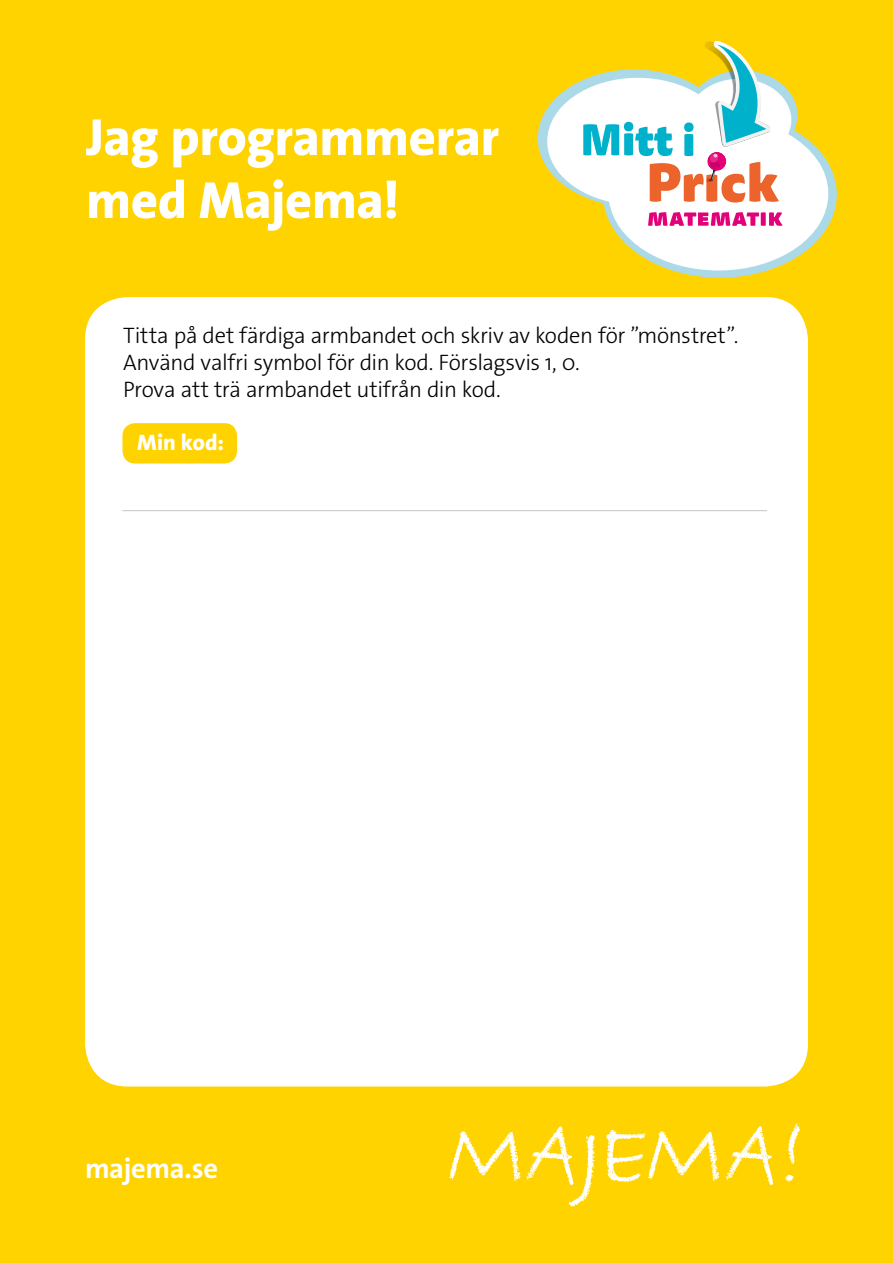
<style>
.page{position:relative;width:893px;height:1263px;background:#ffd300}
.page>*{position:absolute;margin:0;border:0;box-sizing:border-box;transform-origin:0 0}
.t1{font:800 52.5px/63px "The Sans Os F";letter-spacing:-.01em;color:#fff}
.t2{font:700 28.5px "The Sans Os F";letter-spacing:-.015em;color:#fff}
.t3{font:300 22.5px/27px "The Sans Os F";letter-spacing:-.015em;color:#000}
.t4{font:800 22.5px "The Sans Os F";color:#fff}
</style>
<div class="page">
<svg style="left:449px;top:1123px;width:351px;height:84px"></svg>
<div style="left:85px;top:297px;width:723px;height:789px;background:#fff;border-radius:43px"></div>
<div style="left:122px;top:423px;width:115px;height:40px;background:#ffd300;border-radius:13px"></div>
<hr style="left:122px;top:510px;width:645px;height:1px;background:#c5c6c6">
<svg style="left:538px;top:109px;width:299px;height:169px"></svg>
<svg style="left:547px;top:80px;width:281px;height:190px;fill:#fff"></svg>
<svg style="left:583px;top:41px;width:196px;height:162px"></svg>
<svg style="left:648px;top:212px;width:135px;height:14px;background:#ec60ac"></svg>
<h1 class="t1" style="left:86px;top:106px;width:415px">Jag programmerar med Majema!</h1>
<p class="t3" style="left:123px;top:322px;width:617px">Titta på det färdiga armbandet och skriv av koden för ”mönstret”.<br>Använd valfri symbol för din kod. Förslagsvis 1, 0.<br>Prova att trä armbandet utifrån din kod.</p>
<p class="t4" style="left:137px;top:428px;width:88px">Min kod:</p>
<p class="t2" style="left:85px;top:1150px;width:135px">majema.se</p>
</div>
